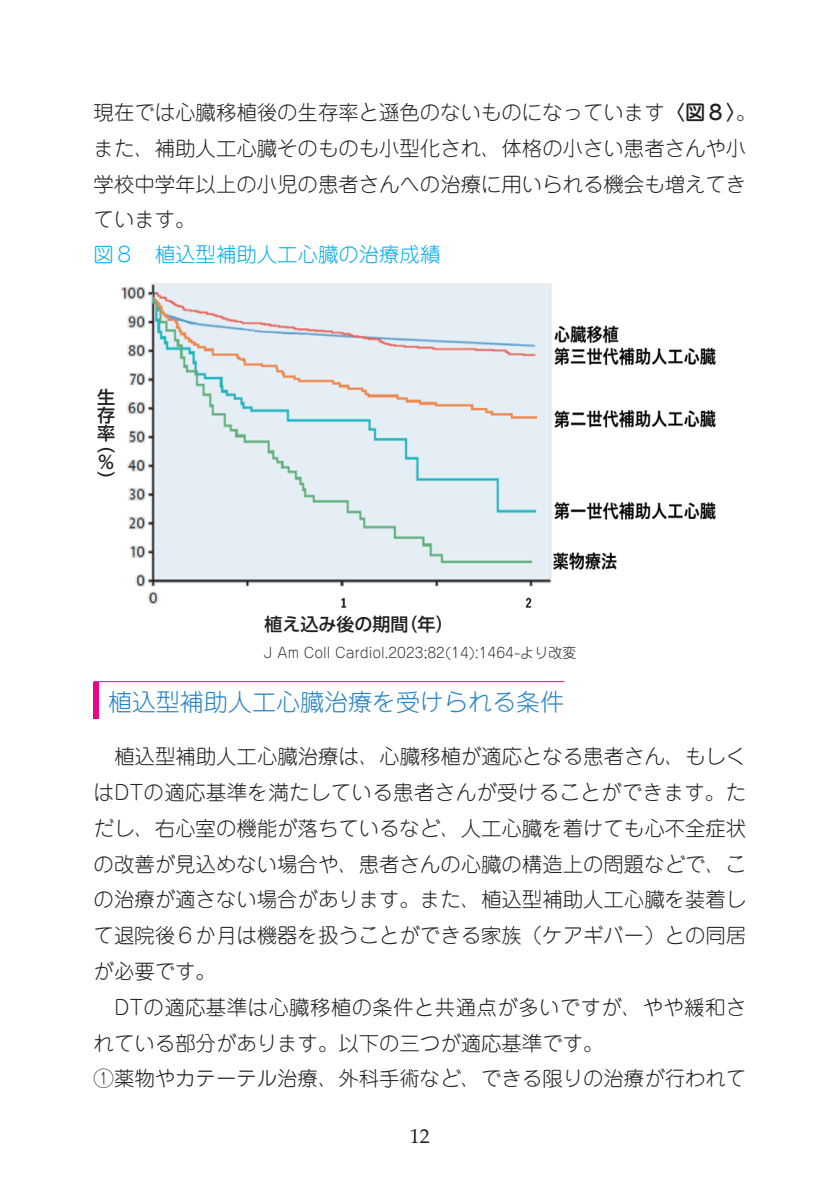
<style>
.page{position:relative;width:840px;height:1191px;background:#fff}
.page>*{position:absolute;margin:0;border:0;box-sizing:border-box;transform-origin:0 0}
.t1{font:300 24px "Jun 101 Pro";color:#2783c5}
.t2{font:300 20.4px/35.8px "Jun 101 Pro";color:#231f20}
.t3{font:300 20.4px "Jun 101 Pro";color:#00aeef}
.t4{font:20px "Palatino";color:#231f20}
.t5{font:500 18px/18px "UD Shin Go Pr 6";color:#231f20;text-align:justify}
.t6{font:300 14px "Jun 101 Pro";color:#231f20}
.s1{font-family:"Jun 34 Pro";font-weight:500}
</style>
<div class="page">
<hr style="left:94px;top:681px;width:470px;height:1px;background:#ed028c">
<div style="left:94px;top:682px;width:5px;height:37px;background:#ed028c"></div>
<img style="left:120px;top:283px;width:596px;height:325px">
<p class="t2" style="left:94px;top:92px;width:664px">現在では心臓移植後の生存率と遜色のないものになっています<span class="s1">〈図８〉</span>。また、補助人工心臓そのものも小型化され、体格の小さい患者さんや小学校中学年以上の小児の患者さんへの治療に用いられる機会も増えてきています。</p>
<p class="t3" style="left:94px;top:238px;width:348px">図８　植込型補助人工心臓の治療成績</p>
<p class="t5" style="left:97px;top:388px;width:19px">生存率</p>
<p class="t5" style="left:97px;top:435px;width:19px">（％）</p>
<p class="t5" style="left:264px;top:615px;width:190px">植え込み後の期間（年）</p>
<p class="t6" style="left:263px;top:641px;width:314px">J Am Coll Cardiol.2023;82(14):1464-より改変</p>
<p class="t1" style="left:108px;top:683px;width:457px">植込型補助人工心臓治療を受けられる条件</p>
<p class="t2" style="left:94px;top:736px;width:653px">　植込型補助人工心臓治療は、心臓移植が適応となる患者さん、もしくはDTの適応基準を満たしている患者さんが受けることができます。ただし、右心室の機能が落ちているなど、人工心臓を着けても心不全症状の改善が見込めない場合や、患者さんの心臓の構造上の問題などで、この治療が適さない場合があります。また、植込型補助人工心臓を装着して退院後６か月は機器を扱うことができる家族（ケアギバー）との同居が必要です。<br>　DTの適応基準は心臓移植の条件と共通点が多いですが、やや緩和されている部分があります。以下の三つが適応基準です。<br>①薬物やカテーテル治療、外科手術など、できる限りの治療が行われて</p>
<p class="t4" style="left:410px;top:1119px;width:21px">12</p>
</div>
